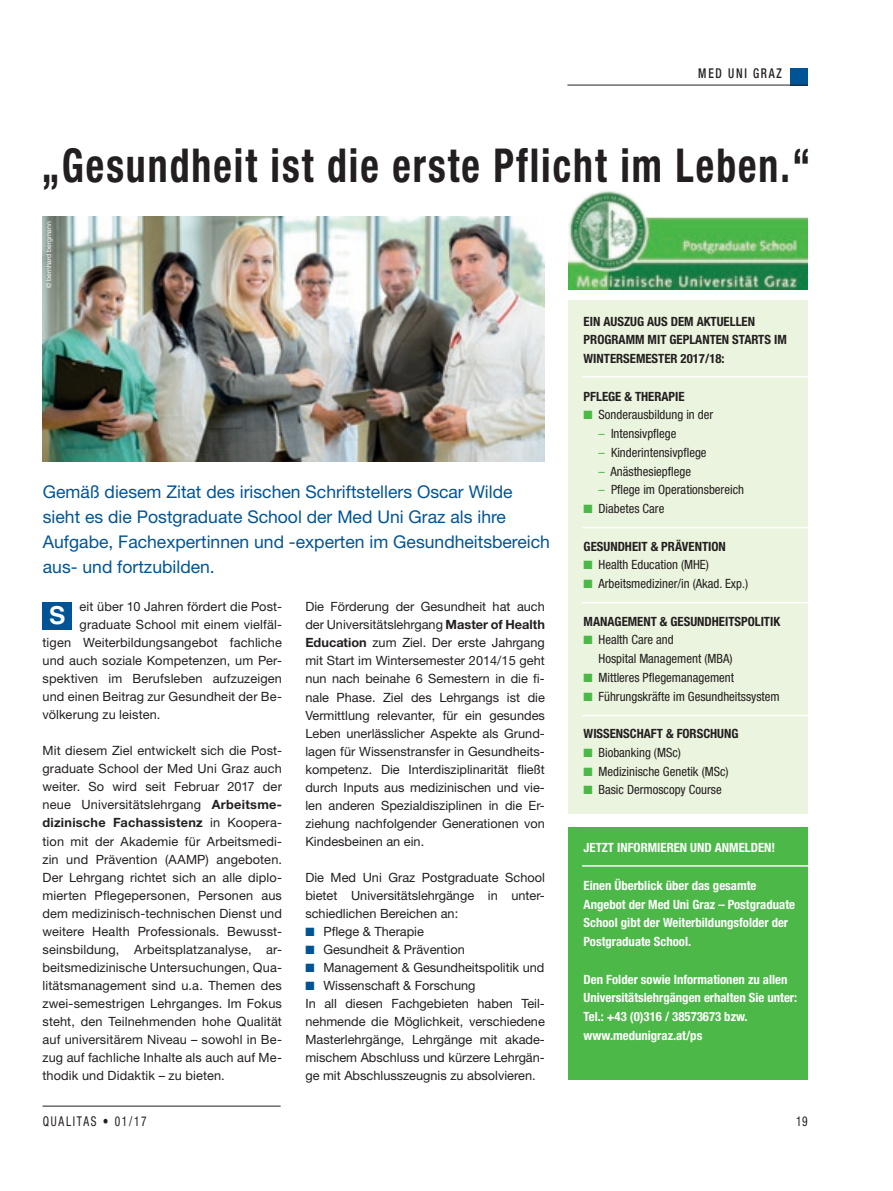
<style>
.page{position:relative;width:893px;height:1191px;background:#fff}
.page>*{position:absolute;margin:0;border:0;box-sizing:border-box;transform-origin:0 0}
.t1{font:700 condensed 46.8px "Helvetica Neue LT Std";letter-spacing:.05em;color:#231f20;scale:.85 1}
.t2{font:700 24.6px "Helvetica";color:#fff}
.t3{font:17.55px/25px "Helvetica Neue LT Std";color:#005495}
.t4{font:condensed 13.5px "Helvetica Neue LT Std";letter-spacing:.15em;color:#231f20;scale:.85 1}
.t5{font:500 condensed 13.5px "Helvetica Neue LT Std";letter-spacing:.15em;color:#231f20;scale:.85 1}
.t6{font:12.75px/18px "Helvetica Neue LT Std";color:#231f20;text-align:justify}
.t7{font:condensed 12.75px/18.8px "Helvetica Neue LT Std";color:#231f20}
.t8{font:700 condensed 12.75px/18.8px "Helvetica Neue LT Std";color:#fff}
.t9{font:700 condensed 12.75px/18.8px "Helvetica Neue LT Std";color:#231f20}
.t10{font:6.75px "Helvetica Neue LT Std";color:#fff}
.s1{font-weight:700}
.s2{color:#005495}
.s3{color:#4cb848}
</style>
<div class="page">
<div style="left:791px;top:68px;width:17px;height:17px;background:#005495"></div>
<hr style="left:567px;top:85px;width:241px;height:1px;background:#231f20">
<hr style="left:43px;top:1105px;width:238px;height:1px;background:#231f20">
<img style="left:43px;top:217px;width:502px;height:245px">
<div style="left:43px;top:602px;width:29px;height:27px;background:#005495"></div>
<div style="left:569px;top:300px;width:239px;height:514px;background:#ebf4de"></div>
<div style="left:569px;top:827px;width:239px;height:252px;background:#4cb848"></div>
<hr style="left:582px;top:527px;width:226px;height:1px;background:#fff">
<hr style="left:582px;top:376px;width:226px;height:1px;background:#fff">
<hr style="left:582px;top:602px;width:226px;height:1px;background:#fff">
<hr style="left:582px;top:715px;width:226px;height:1px;background:#fff">
<hr style="left:582px;top:865px;width:226px;height:1px;background:#fff">
<img style="left:568px;top:191px;width:240px;height:98px">
<p class="t5" style="left:698px;top:65px;width:100px">MED UNI GRAZ</p>
<h1 class="t1" style="left:41px;top:137px;width:906px">„Gesundheit ist die erste Pflicht im Leben.“</h1>
<p class="t10" style="left:45px;top:288px;width:68px;rotate:-90deg">© bernhard bergmann</p>
<h3 class="t3" style="left:43px;top:479px;width:509px">Gemäß diesem Zitat des irischen Schriftstellers Oscar Wilde sieht es die Postgraduate School der Med Uni Graz als ihre Aufgabe, Fachexpertinnen und -experten im Gesundheitsbereich aus- und fortzubilden.</h3>
<p class="t6" style="left:80px;top:597px;width:204px">eit über 10 Jahren fördert die Post-</p>
<p class="t6" style="left:80px;top:615px;width:204px">graduate School mit einem vielfäl-</p>
<p class="t6" style="left:43px;top:633px;width:241px">tigen Weiterbildungsangebot fachliche</p>
<p class="t6" style="left:43px;top:651px;width:241px">und auch soziale Kompetenzen, um Per-</p>
<p class="t6" style="left:43px;top:669px;width:241px">spektiven im Berufsleben aufzuzeigen</p>
<p class="t6" style="left:43px;top:687px;width:241px">und einen Beitrag zur Gesundheit der Be-</p>
<p class="t6" style="left:43px;top:705px;width:119px">völkerung zu leisten.</p>
<p class="t6" style="left:43px;top:741px;width:241px">Mit diesem Ziel entwickelt sich die Post&shy;graduate School der Med Uni Graz auch weiter. So wird seit Februar 2017 der neue Universitätslehrgang <span class="s1">Arbeitsme&shy;dizinische Fachassistenz</span> in Koopera&shy;tion mit der Akademie für Arbeitsmedi&shy;zin und Prävention (AAMP) angeboten.<br>Der Lehrgang richtet sich an alle diplo&shy;mierten Pflegepersonen, Personen aus dem medizinisch-technischen Dienst und weitere Health Professionals. Bewusst&shy;seinsbildung, Arbeitsplatzanalyse, ar&shy;beitsmedizinische Untersuchungen, Qua&shy;litätsmanagement sind u.a. Themen des zwei-semestrigen Lehrganges. Im Fokus steht, den Teilnehmenden hohe Qualität auf universitärem Niveau – sowohl in Be&shy;zug auf fachliche Inhalte als auch auf Me&shy;thodik und Didaktik – zu bieten.</p>
<p class="t6" style="left:305px;top:598px;width:241px">Die Förderung der Gesundheit hat auch der Universitätslehrgang <span class="s1">Master of Health Education</span> zum Ziel. Der erste Jahrgang mit Start im Wintersemester 2014/15 geht nun nach beinahe 6 Semestern in die fi&shy;nale Phase. Ziel des Lehrgangs ist die Vermittlung relevanter, für ein gesundes Leben unerlässlicher Aspekte als Grund&shy;lagen für Wissenstransfer in Gesundheits&shy;kompetenz. Die Interdisziplinarität fließt durch Inputs aus medizinischen und vie&shy;len anderen Spezialdisziplinen in die Er&shy;ziehung nachfolgender Generationen von Kindesbeinen an ein.</p>
<p class="t6" style="left:305px;top:868px;width:241px">Die Med Uni Graz Postgraduate School bietet Universitätslehrgänge in unter&shy;schiedlichen Bereichen an:</p>
<p class="t6" style="left:305px;top:921px;width:120px"><span class="s2">■</span> Pflege &amp; Therapie</p>
<p class="t6" style="left:305px;top:939px;width:161px"><span class="s2">■</span> Gesundheit &amp; Prävention</p>
<p class="t6" style="left:305px;top:957px;width:241px"><span class="s2">■</span> Management &amp; Gesundheitspolitik und</p>
<p class="t6" style="left:305px;top:975px;width:241px;text-align:left"><span class="s2">■</span> Wissenschaft &amp; Forschung<br>In all diesen Fachgebieten haben Teil&shy;nehmende die Möglichkeit, verschiedene Masterlehrgänge, Lehrgänge mit akade&shy;mischem Abschluss und kürzere Lehrgän&shy;ge mit Abschlusszeugnis zu absolvieren.</p>
<h2 class="t2" style="left:49px;top:601px;width:18px">S</h2>
<p class="t9" style="left:584px;top:311px;width:205px">EIN AUSZUG AUS DEM AKTUELLEN<br>PROGRAMM MIT GEPLANTEN STARTS IM<br>WINTERSEMESTER 2017/18:</p>
<p class="t9" style="left:584px;top:386px;width:103px">PFLEGE &amp; THERAPIE</p>
<p class="t7" style="left:584px;top:405px;width:131px"><span class="s3">■</span> Sonderausbildung in der</p>
<p class="t7" style="left:598px;top:424px;width:79px"><span class="s3">–</span> Intensivpflege</p>
<p class="t7" style="left:598px;top:443px;width:110px"><span class="s3">–</span> Kinderintensivpflege</p>
<p class="t7" style="left:598px;top:461px;width:94px"><span class="s3">–</span> Anästhesiepflege</p>
<p class="t7" style="left:598px;top:480px;width:147px"><span class="s3">–</span> Pflege im Operationsbereich</p>
<p class="t7" style="left:584px;top:499px;width:82px"><span class="s3">■</span> Diabetes Care</p>
<p class="t9" style="left:584px;top:536px;width:144px">GESUNDHEIT &amp; PRÄVENTION</p>
<p class="t7" style="left:584px;top:555px;width:127px"><span class="s3">■</span> Health Education (MHE)</p>
<p class="t7" style="left:584px;top:574px;width:166px"><span class="s3">■</span> Arbeitsmediziner/in (Akad. Exp.)</p>
<p class="t9" style="left:584px;top:611px;width:198px">MANAGEMENT &amp; GESUNDHEITSPOLITIK</p>
<p class="t7" style="left:598px;top:630px;width:135px;text-indent:-15px"><span class="s3">■</span> Health Care and<br>Hospital Management (MBA)</p>
<p class="t7" style="left:584px;top:668px;width:152px"><span class="s3">■</span> Mittleres Pflegemanagement</p>
<p class="t7" style="left:584px;top:686px;width:198px"><span class="s3">■</span> Führungskräfte im Gesundheitssystem</p>
<p class="t9" style="left:584px;top:724px;width:156px">WISSENSCHAFT &amp; FORSCHUNG</p>
<p class="t7" style="left:584px;top:743px;width:99px"><span class="s3">■</span> Biobanking (MSc)</p>
<p class="t7" style="left:584px;top:761px;width:146px"><span class="s3">■</span> Medizinische Genetik (MSc)</p>
<p class="t7" style="left:584px;top:780px;width:140px"><span class="s3">■</span> Basic Dermoscopy Course</p>
<p class="t8" style="left:584px;top:838px;width:193px">JETZT INFORMIEREN UND ANMELDEN!</p>
<p class="t8" style="left:584px;top:875px;width:213px">Einen Überblick über das gesamte Angebot der Med Uni Graz – Postgraduate School gibt der Weiterbildungsfolder der Postgraduate School.</p>
<p class="t8" style="left:584px;top:969px;width:215px">Den Folder sowie Informationen zu allen Universitätslehrgängen erhalten Sie unter:<br>Tel.: +43 (0)316 / 38573673 bzw. www.medunigraz.at/ps</p>
<p class="t4" style="left:43px;top:1113px;width:124px">QUALITAS • 01/17</p>
<p class="t4" style="left:796px;top:1113px;width:15px">19</p>
</div>
